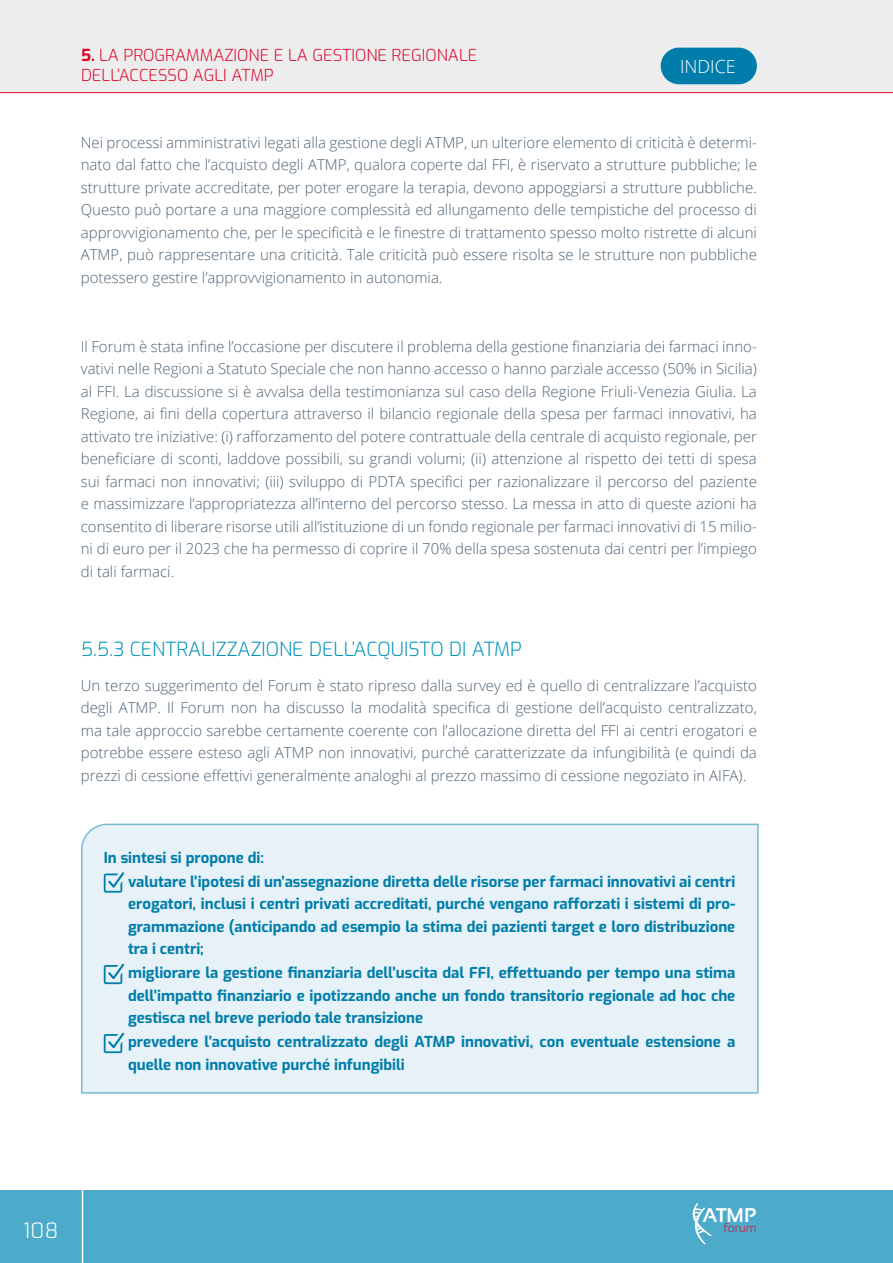
<style>
.page{position:relative;width:893px;height:1263px;background:#fff}
.page>*{position:absolute;margin:0;border:0;box-sizing:border-box;transform-origin:0 0}
.t1{font:300 21px "Exo";color:#fff}
.t2{font:700 19.8px "Sansation";color:#fff}
.t3{font:300 19.5px "Exo";color:#0093bb}
.t4{font:300 18px "Open Sans";color:#fff}
.t5{font:300 16.5px/19.8px "Exo";color:#dd052b}
.t6{font:300 15px/22.5px "Open Sans";color:#4f6374;text-align:justify}
.t7{font:700 15px/22.5px "Exo";color:#007daa}
.t8{font:300 12.3px "Sansation";color:#dd052b}
.s1{font-weight:700}
</style>
<div class="page">
<div style="left:0;top:0;width:893px;height:93px;background:#ededed"></div>
<hr style="left:0;top:92px;width:893px;height:1px;background:#dd052b">
<div style="left:0;top:1190px;width:893px;height:73px;background:#4caacb"></div>
<hr style="left:82px;top:1190px;width:1px;height:73px;background:#fff">
<svg style="left:692px;top:1203px;width:19px;height:41px"></svg>
<div style="left:81px;top:823px;width:678px;height:271px;background:#e6f1f8"></div>
<div style="left:661px;top:48px;width:96px;height:36px;background:#007daa;border-radius:18px"></div>
<p class="t5" style="left:81px;top:44px;width:398px"><span class="s1">5.</span> LA PROGRAMMAZIONE E LA GESTIONE REGIONALE<br>DELL’ACCESSO AGLI ATMP</p>
<p class="t4" style="left:680px;top:54px;width:57px">INDICE</p>
<p class="t6" style="left:81px;top:130px;width:678px">Nei processi amministrativi legati alla gestione degli ATMP, un ulteriore elemento di criticità è determi&shy;nato dal fatto che l’acquisto degli ATMP, qualora coperte dal FFI, è riservato a strutture pubbliche; le strutture private accreditate, per poter erogare la terapia, devono appoggiarsi a strutture pubbliche.<br>Questo può portare a una maggiore complessità ed allungamento delle tempistiche del processo di approvvigionamento che, per le specificità e le finestre di trattamento spesso molto ristrette di alcuni ATMP, può rappresentare una criticità. Tale criticità può essere risolta se le strutture non pubbliche potessero gestire l’approvvigionamento in autonomia.</p>
<p class="t6" style="left:81px;top:334px;width:678px">Il Forum è stata infine l’occasione per discutere il problema della gestione finanziaria dei farmaci inno&shy;vativi nelle Regioni a Statuto Speciale che non hanno accesso o hanno parziale accesso (50% in Sicilia) al FFI. La discussione si è avvalsa della testimonianza sul caso della Regione Friuli-Venezia Giulia. La Regione, ai fini della copertura attraverso il bilancio regionale della spesa per farmaci innovativi, ha attivato tre iniziative: (i) rafforzamento del potere contrattuale della centrale di acquisto regionale, per beneficiare di sconti, laddove possibili, su grandi volumi; (ii) attenzione al rispetto dei tetti di spesa sui farmaci non innovativi; (iii) sviluppo di PDTA specifici per razionalizzare il percorso del paziente e massimizzare l’appropriatezza all’interno del percorso stesso. La messa in atto di queste azioni ha consentito di liberare risorse utili all’istituzione di un fondo regionale per farmaci innovativi di 15 milio&shy;ni di euro per il 2023 che ha permesso di coprire il 70% della spesa sostenuta dai centri per l’impiego di tali farmaci.</p>
<h3 class="t3" style="left:81px;top:635px;width:442px">5.5.3 CENTRALIZZAZIONE DELL’ACQUISTO DI ATMP</h3>
<p class="t6" style="left:81px;top:673px;width:678px">Un terzo suggerimento del Forum è stato ripreso dalla survey ed è quello di centralizzare l’acquisto degli ATMP. Il Forum non ha discusso la modalità specifica di gestione dell’acquisto centralizzato, ma tale approccio sarebbe certamente coerente con l’allocazione diretta del FFI ai centri erogatori e potrebbe essere esteso agli ATMP non innovativi, purché caratterizzate da infungibilità (e quindi da prezzi di cessione effettivi generalmente analoghi al prezzo massimo di cessione negoziato in AIFA).</p>
<p class="t7" style="left:128px;top:844px;width:609px;line-height:24px;text-indent:-24px">In sintesi si propone di:<br>valutare l’ipotesi di un’assegnazione diretta delle risorse per farmaci innovativi ai centri</p>
<p class="t7" style="left:128px;top:891px;width:609px;text-align:justify">erogatori, inclusi i centri privati accreditati, purché vengano rafforzati i sistemi di pro&shy;grammazione (anticipando ad esempio la stima dei pazienti target e loro distribuzione tra i centri;</p>
<p class="t7" style="left:128px;top:960px;width:609px;text-align:justify">migliorare la gestione finanziaria dell’uscita dal FFI, effettuando per tempo una stima dell’impatto finanziario e ipotizzando anche un fondo transitorio regionale ad hoc che gestisca nel breve periodo tale transizione</p>
<p class="t7" style="left:128px;top:1029px;width:609px">prevedere l’acquisto centralizzato degli ATMP innovativi, con eventuale estensione a quelle non innovative purché infungibili</p>
<h2 class="t2" style="left:702px;top:1204px;width:55px">ATMP</h2>
<h1 class="t1" style="left:23px;top:1215px;width:37px">108</h1>
<p class="t8" style="left:724px;top:1221px;width:34px">forum</p>
</div>
